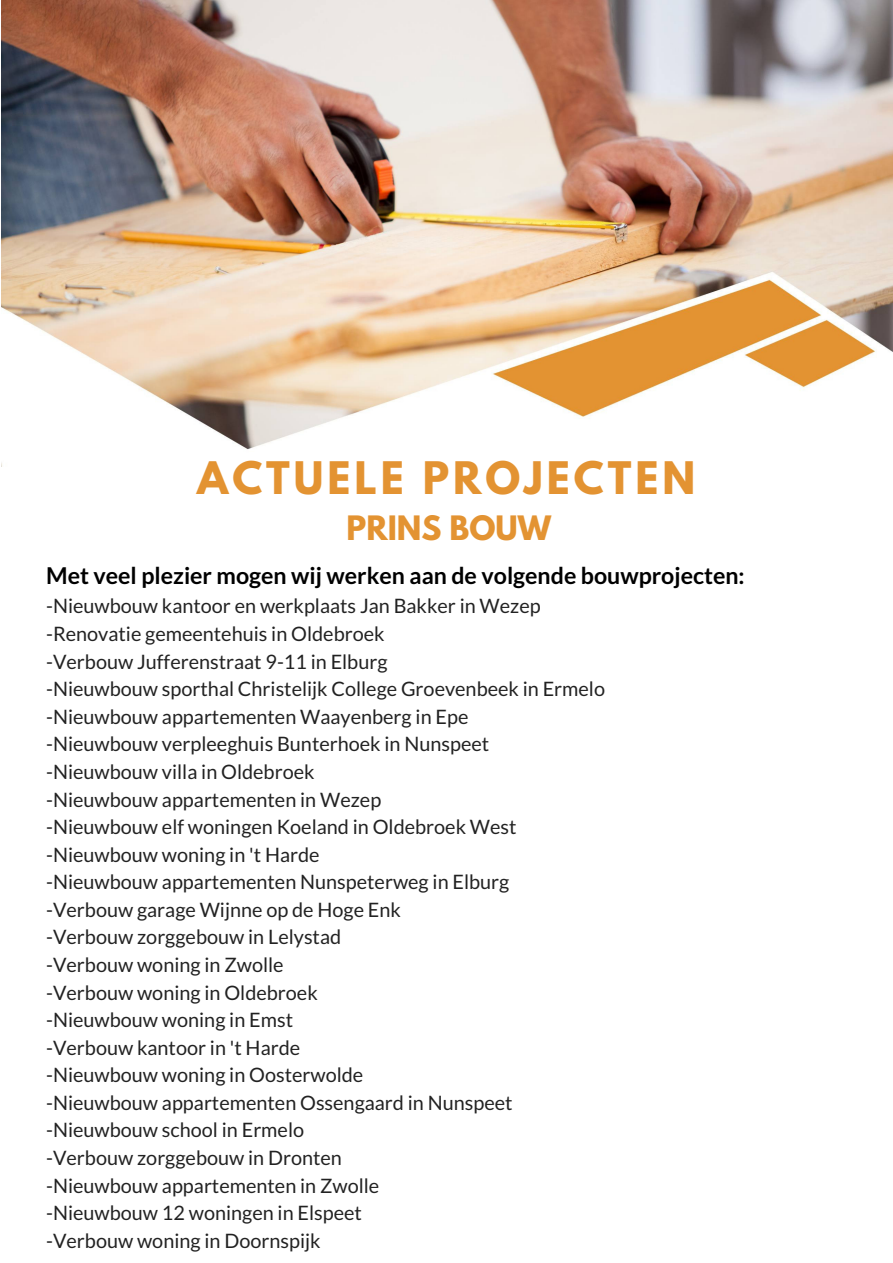
<style>
.page{position:relative;width:893px;height:1263px;background:#fff}
.page>*{position:absolute;margin:0;border:0;box-sizing:border-box;transform-origin:0 0}
.t1{font:700 39.75px "League Spartan";letter-spacing:.1em;color:#e39332}
.t2{font:700 29.78px "League Spartan";color:#e39332}
.t3{font:700 23.17px "Lato";color:#000}
.t4{font:19.88px/27.6px "Lato";color:#222}
</style>
<div class="page">
<img style="left:1px;top:0;width:892px;height:467px">
<h1 class="t1" style="left:197px;top:458px;width:499px">ACTUELE PROJECTEN</h1>
<h2 class="t2" style="left:346px;top:513px;width:206px">PRINS BOUW</h2>
<p class="t3" style="left:46px;top:561px;width:700px">Met veel plezier mogen wij werken aan de volgende bouwprojecten:</p>
<p class="t4" style="left:46px;top:592px;width:560px">-Nieuwbouw kantoor en werkplaats Jan Bakker in Wezep -Renovatie gemeentehuis in Oldebroek<br>-Verbouw Jufferenstraat 9-11 in Elburg<br>-Nieuwbouw sporthal Christelijk College Groevenbeek in Ermelo -Nieuwbouw appartementen Waayenberg in Epe<br>-Nieuwbouw verpleeghuis Bunterhoek in Nunspeet -Nieuwbouw villa in Oldebroek<br>-Nieuwbouw appartementen in Wezep<br>-Nieuwbouw elf woningen Koeland in Oldebroek West -Nieuwbouw woning in 't Harde<br>-Nieuwbouw appartementen Nunspeterweg in Elburg<br>-Verbouw garage Wijnne op de Hoge Enk<br>-Verbouw zorggebouw in Lelystad<br>-Verbouw woning in Zwolle<br>-Verbouw woning in Oldebroek<br>-Nieuwbouw woning in Emst<br>-Verbouw kantoor in 't Harde<br>-Nieuwbouw woning in Oosterwolde<br>-Nieuwbouw appartementen Ossengaard in Nunspeet -Nieuwbouw school in Ermelo<br>-Verbouw zorggebouw in Dronten<br>-Nieuwbouw appartementen in Zwolle<br>-Nieuwbouw 12 woningen in Elspeet<br>-Verbouw woning in Doornspijk</p>
</div>
